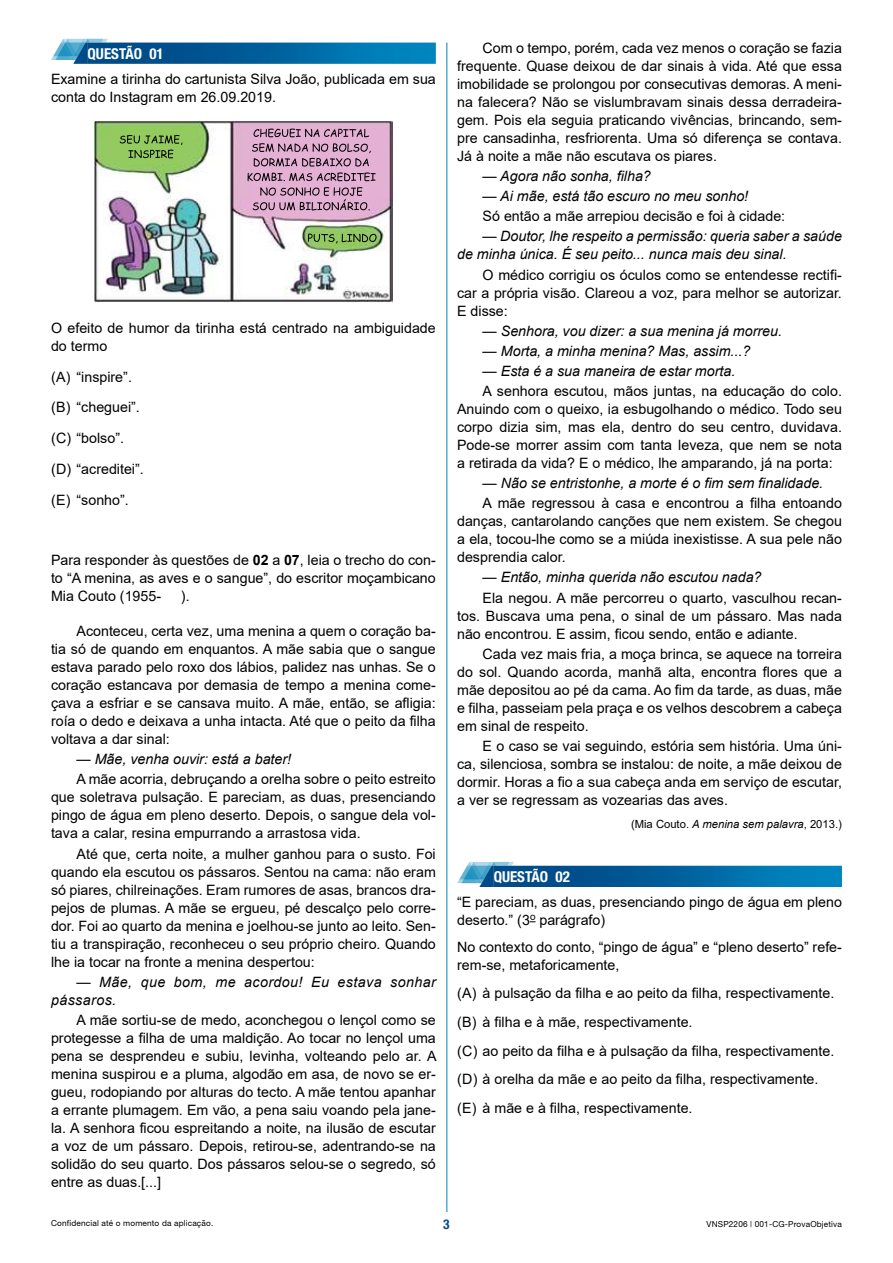
<style>
.page{position:relative;width:893px;height:1263px;background:#fff}
.page>*{position:absolute;margin:0;border:0;box-sizing:border-box;transform-origin:0 0}
.t1{font:700 condensed 15px "Helvetica Neue LT Std";color:#fff}
.t2{font:14.25px/18px "Arial";color:#000;text-align:justify}
.t3{font:italic 14.25px/18px "Arial";color:#000}
.t4{font:italic 14.25px/18px "Arial";letter-spacing:.03em;color:#000}
.t5{font:700 condensed 13.5px "Helvetica Neue LT Std";color:#004b88}
.t6{font:11.25px "Arial";color:#000}
.t7{font:8.25px "Helvetica 55 Roman";letter-spacing:.02em;color:#000}
.s1{font-weight:700}
.s2{font-style:italic}
</style>
<div class="page">
<hr style="left:446px;top:43px;width:1px;height:1169px;background:#0083b7">
<div style="left:87px;top:43px;width:349px;height:21px;background:linear-gradient(to right,#003e7c,#0087c1)"></div>
<img style="left:95px;top:121px;width:297px;height:181px">
<svg style="left:120px;top:135px;width:62px;height:23px"></svg>
<svg style="left:308px;top:234px;width:68px;height:9px"></svg>
<svg style="left:254px;top:129px;width:115px;height:8px"></svg>
<svg style="left:248px;top:143px;width:128px;height:38px;background:#b68daa"></svg>
<svg style="left:253px;top:187px;width:117px;height:23px;background:#b48ba8"></svg>
<svg style="left:51px;top:39px;width:57px;height:25px"></svg>
<div style="left:493px;top:866px;width:349px;height:21px;background:linear-gradient(to right,#003e7c,#0087c1)"></div>
<svg style="left:457px;top:862px;width:57px;height:25px"></svg>
<p class="t1" style="left:88px;top:45px;width:78px">QUESTÃO 01</p>
<p class="t2" style="left:51px;top:70px;width:386px">Examine a tirinha do cartunista Silva João, publicada em sua conta do Instagram em 26.09.2019.</p>
<p class="t2" style="left:51px;top:319px;width:386px">O efeito de humor da tirinha está centrado na ambiguidade do termo</p>
<p class="t2" style="left:51px;top:361px;width:94px;line-height:30.8px;text-align:left">(A) “inspire”. (B) “cheguei”. (C) “bolso”. (D) “acreditei”. (E) “sonho”.</p>
<p class="t2" style="left:51px;top:551px;width:386px">Para responder às questões de <span class="s1">02</span> a <span class="s1">07</span>, leia o trecho do con&shy;to “A menina, as aves e o sangue”, do escritor moçambicano Mia Couto (1955-</p>
<p class="t2" style="left:181px;top:587px;width:10px">).</p>
<p class="t2" style="left:51px;top:622px;width:386px;text-indent:26px">Aconteceu, certa vez, uma menina a quem o coração ba&shy;tia só de quando em enquantos. A mãe sabia que o sangue estava parado pelo roxo dos lábios, palidez nas unhas. Se o coração estancava por demasia de tempo a menina come&shy;çava a esfriar e se cansava muito. A mãe, então, se afligia: roía o dedo e deixava a unha intacta. Até que o peito da filha voltava a dar sinal:</p>
<p class="t3" style="left:77px;top:750px;width:216px">— Mãe, venha ouvir: está a bater!</p>
<p class="t2" style="left:51px;top:770px;width:386px;text-indent:26px">A mãe acorria, debruçando a orelha sobre o peito estreito que soletrava pulsação. E pareciam, as duas, presenciando pingo de água em pleno deserto. Depois, o sangue dela vol&shy;tava a calar, resina empurrando a arrastosa vida.</p>
<p class="t2" style="left:51px;top:844px;width:386px;text-indent:26px">Até que, certa noite, a mulher ganhou para o susto. Foi quando ela escutou os pássaros. Sentou na cama: não eram só piares, chilreinações. Eram rumores de asas, brancos dra&shy;pejos de plumas. A mãe se ergueu, pé descalço pelo corre&shy;dor. Foi ao quarto da menina e joelhou-se junto ao leito. Sen&shy;tiu a transpiração, reconheceu o seu próprio cheiro. Quando lhe ia tocar na fronte a menina despertou:</p>
<p class="t4" style="left:51px;top:973px;width:386px;text-indent:26px">— Mãe, que bom, me acordou! Eu estava sonhar pássaros.</p>
<p class="t2" style="left:51px;top:1011px;width:387px;text-indent:26px">A mãe sortiu-se de medo, aconchegou o lençol como se protegesse a filha de uma maldição. Ao tocar no lençol uma pena se desprendeu e subiu, levinha, volteando pelo ar. A menina suspirou e a pluma, algodão em asa, de novo se er&shy;gueu, rodopiando por alturas do tecto. A mãe tentou apanhar a errante plumagem. Em vão, a pena saiu voando pela jane&shy;la. A senhora ficou espreitando a noite, na ilusão de escutar a voz de um pássaro. Depois, retirou-se, adentrando-se na solidão do seu quarto. Dos pássaros selou-se o segredo, só entre as duas.[...]</p>
<p class="t2" style="left:457px;top:39px;width:386px;text-indent:26px">Com o tempo, porém, cada vez menos o coração se fazia frequente. Quase deixou de dar sinais à vida. Até que essa imobilidade se prolongou por consecutivas demoras. A meni&shy;na falecera? Não se vislumbravam sinais dessa derradeira&shy;gem. Pois ela seguia praticando vivências, brincando, sem&shy;pre cansadinha, resfriorenta. Uma só diferença se contava.<br>Já à noite a mãe não escutava os piares.</p>
<p class="t3" style="left:483px;top:167px;width:170px">— Agora não sonha, filha?</p>
<p class="t3" style="left:483px;top:187px;width:267px">— Ai mãe, está tão escuro no meu sonho!</p>
<p class="t2" style="left:483px;top:207px;width:304px">Só então a mãe arrepiou decisão e foi à cidade:</p>
<p class="t3" style="left:457px;top:228px;width:386px;text-indent:26px">— Doutor, lhe respeito a permissão: queria saber a saúde de minha única. É seu peito... nunca mais deu sinal.</p>
<p class="t2" style="left:457px;top:265px;width:386px;text-indent:26px">O médico corrigiu os óculos como se entendesse rectifi&shy;car a própria visão. Clareou a voz, para melhor se autorizar.<br>E disse:</p>
<p class="t3" style="left:483px;top:322px;width:301px">— Senhora, vou dizer: a sua menina já morreu.</p>
<p class="t3" style="left:483px;top:342px;width:269px">— Morta, a minha menina? Mas, assim...?</p>
<p class="t3" style="left:483px;top:362px;width:254px">— Esta é a sua maneira de estar morta.</p>
<p class="t2" style="left:457px;top:382px;width:386px;text-indent:26px">A senhora escutou, mãos juntas, na educação do colo.<br>Anuindo com o queixo, ia esbugolhando o médico. Todo seu corpo dizia sim, mas ela, dentro do seu centro, duvidava.<br>Pode-se morrer assim com tanta leveza, que nem se nota a retirada da vida? E o médico, lhe amparando, já na porta:</p>
<p class="t3" style="left:483px;top:474px;width:342px">— Não se entristonhe, a morte é o fim sem finalidade.</p>
<p class="t2" style="left:457px;top:494px;width:386px;text-indent:26px">A mãe regressou à casa e encontrou a filha entoando danças, cantarolando canções que nem existem. Se chegou a ela, tocou-lhe como se a miúda inexistisse. A sua pele não desprendia calor.</p>
<p class="t3" style="left:483px;top:569px;width:280px">— Então, minha querida não escutou nada?</p>
<p class="t2" style="left:457px;top:588px;width:386px;text-indent:26px">Ela negou. A mãe percorreu o quarto, vasculhou recan&shy;tos. Buscava uma pena, o sinal de um pássaro. Mas nada não encontrou. E assim, ficou sendo, então e adiante.</p>
<p class="t2" style="left:457px;top:644px;width:386px;text-indent:26px">Cada vez mais fria, a moça brinca, se aquece na torreira do sol. Quando acorda, manhã alta, encontra flores que a mãe depositou ao pé da cama. Ao fim da tarde, as duas, mãe e filha, passeiam pela praça e os velhos descobrem a cabeça em sinal de respeito.</p>
<p class="t2" style="left:457px;top:737px;width:386px;text-indent:26px">E o caso se vai seguindo, estória sem história. Uma úni&shy;ca, silenciosa, sombra se instalou: de noite, a mãe deixou de dormir. Horas a fio a sua cabeça anda em serviço de escutar, a ver se regressam as vozearias das aves.</p>
<p class="t6" style="left:631px;top:817px;width:212px">(Mia Couto. <span class="s2">A menina sem palavra</span>, 2013.)</p>
<p class="t1" style="left:494px;top:868px;width:78px">QUESTÃO 02</p>
<p class="t2" style="left:457px;top:893px;width:386px">“E pareciam, as duas, presenciando pingo de água em pleno deserto.” (3<sup>o</sup> parágrafo)</p>
<p class="t2" style="left:457px;top:937px;width:386px">No contexto do conto, “pingo de água” e “pleno deserto” refe&shy;rem-se, metaforicamente,</p>
<p class="t2" style="left:457px;top:979px;width:379px;line-height:28.7px;text-align:left">(A) à pulsação da filha e ao peito da filha, respectivamente. (B) à filha e à mãe, respectivamente.<br>(C) ao peito da filha e à pulsação da filha, respectivamente. (D) à orelha da mãe e ao peito da filha, respectivamente. (E) à mãe e à filha, respectivamente.</p>
<p class="t7" style="left:51px;top:1218px;width:164px">Confidencial até o momento da aplicação.</p>
<p class="t5" style="left:443px;top:1216px;width:8px">3</p>
<p class="t7" style="left:706px;top:1218px;width:137px">vnsp2206 | 001-CG-ProvaObjetiva</p>
</div>
